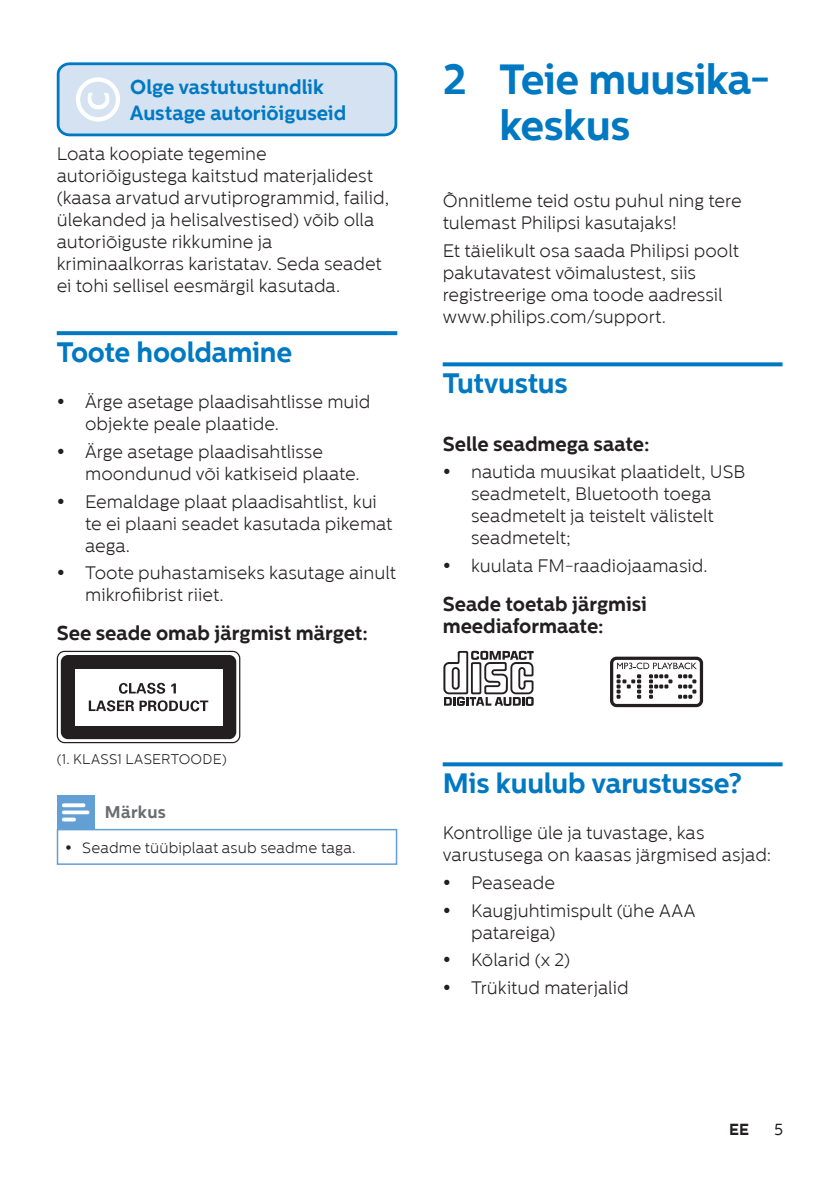
<style>
.page{position:relative;width:840px;height:1191px;background:#fff}
.page>*{position:absolute;margin:0;border:0;box-sizing:border-box;transform-origin:0 0}
.LIELAIS_VIRSRAKSTS{font:700 42px/46px "Centrale Sans";letter-spacing:-.01em;color:#0079c2}
.VIRSRAKSTS{font:700 28px "Centrale Sans";letter-spacing:-.01em;color:#0079c2}
.bolds{font:700 20px/22px "Centrale Sans";color:#231f20}
.t1{font:700 20px "Centrale Sans";letter-spacing:-.005em;color:#0079c2}
.PARASTS{font:300 18px/22px "Centrale Sans";color:#231f20}
.BULETETS{font:300 18px/22px "Centrale Sans";color:#231f20}
.KASTE_piezīme{font:700 17px "Centrale Sans";letter-spacing:.02em;color:#6c6d70}
.t2{font:700 16px "Centrale Sans";color:#231f20}
.t3{font:16px "Centrale Sans";color:#231f20}
.PIEZĪME{font:300 15px "Centrale Sans";letter-spacing:.01em;color:#231f20}
.tulkojumi{font:300 14px "Centrale Sans";letter-spacing:.015em;color:#231f20}
</style>
<div class="page">
<svg style="left:57px;top:331px;width:340px;height:4px"></svg>
<div style="left:58px;top:64px;width:337px;height:71px;background:#d4e2f2;border-radius:11px"></div>
<div style="left:57px;top:62px;width:340px;height:74px;border:3px solid #0079c2;border-radius:11px"></div>
<div style="left:76px;top:77px;width:44px;height:45px;border:4px solid #fff;border-radius:50%"></div>
<svg style="left:87px;top:93px;width:22px;height:16px"></svg>
<div style="left:57px;top:829px;width:340px;height:36px;border:2px solid #629fd5"></div>
<div style="left:57px;top:795px;width:38px;height:34px;background:#629fd5"></div>
<svg style="left:62px;top:803px;width:27px;height:18px"></svg>
<div style="left:57px;top:651px;width:183px;height:92px;border:1px solid #231f20;border-radius:7px"></div>
<div style="left:61px;top:655px;width:175px;height:84px;background:#231f20;border-radius:7px"></div>
<div style="left:75px;top:669px;width:147px;height:56px;background:#fff"></div>
<svg style="left:119px;top:683px;width:46px;height:11px"></svg>
<svg style="left:171px;top:683px;width:5px;height:10px"></svg>
<svg style="left:89px;top:700px;width:119px;height:11px"></svg>
<svg style="left:442px;top:362px;width:340px;height:4px"></svg>
<svg style="left:442px;top:762px;width:340px;height:4px"></svg>
<div style="left:609px;top:656px;width:93px;height:51px;border:3px solid #231f20;border-radius:5px"></div>
<svg style="left:616px;top:662px;width:80px;height:37px"></svg>
<svg style="left:443px;top:651px;width:90px;height:55px"></svg>
<p class="t1" style="left:130px;top:75px;width:195px">Olge vastutustundlik</p>
<p class="t1" style="left:130px;top:101px;width:217px">Austage autoriõiguseid</p>
<p class="PARASTS" style="left:57px;top:142px;width:334px">Loata koopiate tegemine autoriõigustega kaitstud materjalidest (kaasa arvatud arvutiprogrammid, failid, ülekanded ja helisalvestised) võib olla autoriõiguste rikkumine ja kriminaalkorras karistatav. Seda seadet ei tohi sellisel eesmärgil kasutada.</p>
<p class="VIRSRAKSTS" style="left:57px;top:335px;width:237px">Toote hooldamine</p>
<p class="BULETETS" style="left:85px;top:391px;width:287px">Ärge asetage plaadisahtlisse muid objekte peale plaatide.</p>
<p class="BULETETS" style="left:85px;top:440px;width:276px">Ärge asetage plaadisahtlisse moondunud või katkiseid plaate.</p>
<p class="BULETETS" style="left:85px;top:490px;width:309px">Eemaldage plaat plaadisahtlist, kui te ei plaani seadet kasutada pikemat aega.</p>
<p class="BULETETS" style="left:85px;top:562px;width:312px">Toote puhastamiseks kasutage ainult mikrofiibrist riiet.</p>
<p class="bolds" style="left:57px;top:622px;width:312px">See seade omab järgmist märget:</p>
<p class="tulkojumi" style="left:57px;top:751px;width:171px">(1. KLASS1 LASERTOODE)</p>
<p class="KASTE_piezīme" style="left:105px;top:802px;width:62px">Märkus</p>
<p class="PIEZĪME" style="left:82px;top:839px;width:275px">Seadme tüübiplaat asub seadme taga.</p>
<p class="LIELAIS_VIRSRAKSTS" style="left:499px;top:56px;width:272px;text-indent:-57px">2 Teie muusika&shy;keskus</p>
<p class="PARASTS" style="left:442px;top:190px;width:300px">Õnnitleme teid ostu puhul ning tere tulemast Philipsi kasutajaks!</p>
<p class="PARASTS" style="left:442px;top:240px;width:297px">Et täielikult osa saada Philipsi poolt pakutavatest võimalustest, siis registreerige oma toode aadressil www.philips.com/support.</p>
<p class="VIRSRAKSTS" style="left:442px;top:367px;width:126px">Tutvustus</p>
<p class="bolds" style="left:442px;top:432px;width:208px">Selle seadmega saate:</p>
<p class="BULETETS" style="left:471px;top:461px;width:276px">nautida muusikat plaatidelt, USB seadmetelt, Bluetooth toega seadmetelt ja teistelt välistelt seadmetelt;</p>
<p class="BULETETS" style="left:471px;top:555px;width:238px">kuulata FM-raadiojaamasid.</p>
<p class="bolds" style="left:442px;top:593px;width:206px">Seade toetab järgmisi meediaformaate:</p>
<p class="VIRSRAKSTS" style="left:442px;top:766px;width:301px">Mis kuulub varustusse?</p>
<p class="PARASTS" style="left:442px;top:822px;width:330px">Kontrollige üle ja tuvastage, kas varustusega on kaasas järgmised asjad:</p>
<p class="BULETETS" style="left:471px;top:871px;width:85px">Peaseade</p>
<p class="BULETETS" style="left:471px;top:899px;width:226px">Kaugjuhtimispult (ühe AAA patareiga)</p>
<p class="BULETETS" style="left:471px;top:949px;width:100px">Kõlarid (x 2)</p>
<p class="BULETETS" style="left:471px;top:976px;width:159px">Trükitud materjalid</p>
<p class="t2" style="left:728px;top:1119px;width:22px">EE</p>
<p class="t3" style="left:773px;top:1120px;width:11px">5</p>
</div>
